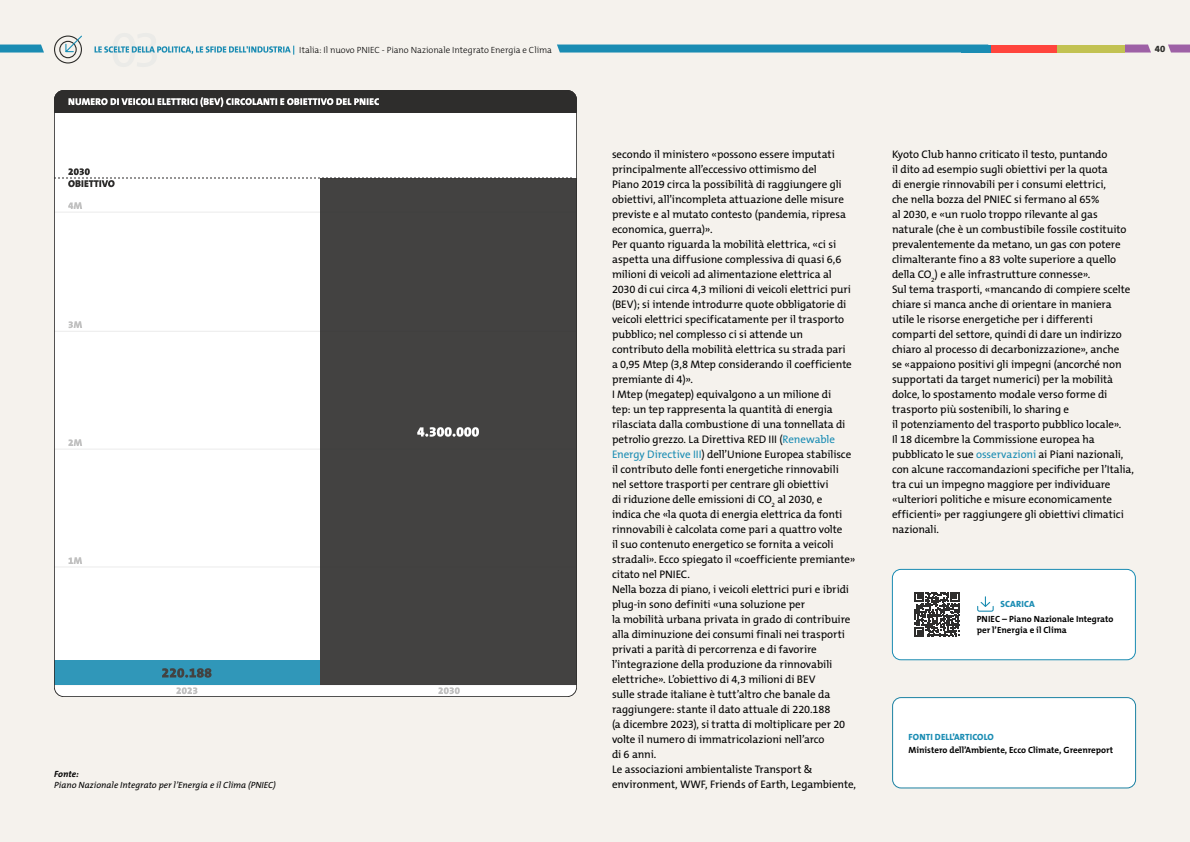
<style>
.page{position:relative;width:1190px;height:842px;background:#f5f2ed}
.page>*{position:absolute;margin:0;border:0;box-sizing:border-box;transform-origin:0 0}
.text{font:11px/15px "The Mix B W5 Plain";letter-spacing:-.01em;color:#000}
.t1{font:800 9.5px "The Mix B W8";color:#2e2e2b}
.t2{font:700 9px/10.8px "The Mix B W7";color:#000}
.t3{font:300 9px "The Mix B W3";letter-spacing:-.005em;color:#000}
.t4{font:italic 9px "The Mix B W5 Plain";color:#000}
.t5{font:800 9px "The Mix B W8";letter-spacing:.015em;color:#1a8cb3}
.t6{font:italic 700 9px "The Mix B W7";letter-spacing:.005em;color:#000}
.s1{color:#1a8cb3}
</style>
<div class="page">
<svg style="left:54px;top:90px;width:523px;height:607px"></svg>
<div style="left:893px;top:698px;width:243px;height:90px;background:#fff;border-radius:9px"></div>
<div style="left:892px;top:697px;width:244px;height:91px;border:1px solid #1c82a3;border-radius:9px"></div>
<svg style="left:1168px;top:45px;width:22px;height:8px"></svg>
<svg style="left:1125px;top:45px;width:26px;height:8px"></svg>
<svg style="left:95px;top:45px;width:199px;height:10px"></svg>
<svg style="left:557px;top:45px;width:404px;height:8px"></svg>
<svg style="left:0;top:45px;width:44px;height:8px"></svg>
<div style="left:990px;top:45px;width:67px;height:8px;background:#ff453d"></div>
<div style="left:1057px;top:45px;width:68px;height:8px;background:#c2c252"></div>
<svg style="left:54px;top:35px;width:28px;height:29px"></svg>
<div style="left:892px;top:569px;width:243px;height:91px;background:#fff;border-radius:9px"></div>
<div style="left:892px;top:569px;width:244px;height:91px;border:1px solid #1a8cb3;border-radius:9px"></div>
<svg style="left:915px;top:592px;width:45px;height:45px"></svg>
<svg style="left:977px;top:597px;width:17px;height:15px"></svg>
<div style="left:961px;top:45px;width:29px;height:8px;background:#1a8cb3"></div>
<p class="t3" style="left:299px;top:44px;width:254px">Italia: Il nuovo PNIEC - Piano Nazionale Integrato Energia e Clima</p>
<p class="t6" style="left:54px;top:768px;width:26px">Fonte:</p>
<p class="t4" style="left:54px;top:779px;width:223px">Piano Nazionale Integrato per l’Energia e il Clima (PNIEC)</p>
<p class="t1" style="left:1155px;top:43px;width:12px">40</p>
<p class="text" style="left:612px;top:147px;width:235px">secondo il ministero «possono essere imputati principalmente all’eccessivo ottimismo del Piano 2019 circa la possibilità di raggiungere gli obiettivi, all’incompleta attuazione delle misure previste e al mutato contesto (pandemia, ripresa economica, guerra)».</p>
<p class="text" style="left:612px;top:237px;width:241px">Per quanto riguarda la mobilità elettrica, «ci si aspetta una diffusione complessiva di quasi 6,6 milioni di veicoli ad alimentazione elettrica al 2030 di cui circa 4,3 milioni di veicoli elettrici puri (BEV); si intende introdurre quote obbligatorie di veicoli elettrici specificatamente per il trasporto</p>
<p class="text" style="left:612px;top:327px;width:235px">pubblico; nel complesso ci si attende un contributo della mobilità elettrica su strada pari</p>
<p class="text" style="left:612px;top:357px;width:241px">a 0,95 Mtep (3,8 Mtep considerando il coefficiente premiante di 4)».</p>
<p class="text" style="left:612px;top:387px;width:241px">I Mtep (megatep) equivalgono a un milione di tep: un tep rappresenta la quantità di energia rilasciata dalla combustione di una tonnellata di petrolio grezzo. La Direttiva RED III (<span class="s1">Renewable Energy Directive III</span>) dell’Unione Europea stabilisce il contributo delle fonti energetiche rinnovabili nel settore trasporti per centrare gli obiettivi<br>di riduzione delle emissioni di CO<sub>2</sub> al 2030, e indica che «la quota di energia elettrica da fonti rinnovabili è calcolata come pari a quattro volte</p>
<p class="text" style="left:612px;top:537px;width:245px">il suo contenuto energetico se fornita a veicoli stradali». Ecco spiegato il «coefficiente premiante» citato nel PNIEC.</p>
<p class="text" style="left:612px;top:582px;width:238px">Nella bozza di piano, i veicoli elettrici puri e ibridi plug-in sono definiti «una soluzione per</p>
<p class="text" style="left:612px;top:612px;width:240px">la mobilità urbana privata in grado di contribuire alla diminuzione dei consumi finali nei trasporti privati a parità di percorrenza e di favorire l’integrazione della produzione da rinnovabili elettriche». L’obiettivo di 4,3 milioni di BEV<br>sulle strade italiane è tutt’altro che banale da raggiungere: stante il dato attuale di 220.188</p>
<p class="text" style="left:612px;top:717px;width:235px">(a dicembre 2023), si tratta di moltiplicare per 20 volte il numero di immatricolazioni nell’arco</p>
<p class="text" style="left:612px;top:747px;width:46px">di 6 anni.</p>
<p class="text" style="left:612px;top:762px;width:246px">Le associazioni ambientaliste Transport &amp; environment, WWF, Friends of Earth, Legambiente,</p>
<p class="text" style="left:892px;top:147px;width:217px">Kyoto Club hanno criticato il testo, puntando</p>
<p class="text" style="left:892px;top:162px;width:236px">il dito ad esempio sugli obiettivi per la quota<br>di energie rinnovabili per i consumi elettrici,<br>che nella bozza del PNIEC si fermano al 65%<br>al 2030, e «un ruolo troppo rilevante al gas naturale (che è un combustibile fossile costituito prevalentemente da metano, un gas con potere climalterante fino a 83 volte superiore a quello della CO<sub>2</sub>) e alle infrastrutture connesse».</p>
<p class="text" style="left:892px;top:282px;width:240px">Sul tema trasporti, «mancando di compiere scelte chiare si manca anche di orientare in maniera utile le risorse energetiche per i differenti comparti del settore, quindi di dare un indirizzo chiaro al processo di decarbonizzazione», anche se «appaiono positivi gli impegni (ancorché non supportati da target numerici) per la mobilità dolce, lo spostamento modale verso forme di trasporto più sostenibili, lo sharing e</p>
<p class="text" style="left:892px;top:417px;width:231px">il potenziamento del trasporto pubblico locale».</p>
<p class="text" style="left:892px;top:432px;width:244px">Il 18 dicembre la Commissione europea ha pubblicato le sue <span class="s1">osservazioni</span> ai Piani nazionali, con alcune raccomandazioni specifiche per l’Italia, tra cui un impegno maggiore per individuare «ulteriori politiche e misure economicamente efficienti» per raggiungere gli obiettivi climatici nazionali.</p>
<p class="t5" style="left:1001px;top:599px;width:36px">SCARICA</p>
<p class="t2" style="left:977px;top:614px;width:138px">PNIEC – Piano Nazionale Integrato per l’Energia e il Clima</p>
<p class="t5" style="left:909px;top:731px;width:87px">FONTI DELL’ARTICOLO</p>
<p class="t2" style="left:909px;top:744px;width:206px">Ministero dell’Ambiente, Ecco Climate, Greenreport</p>
</div>
